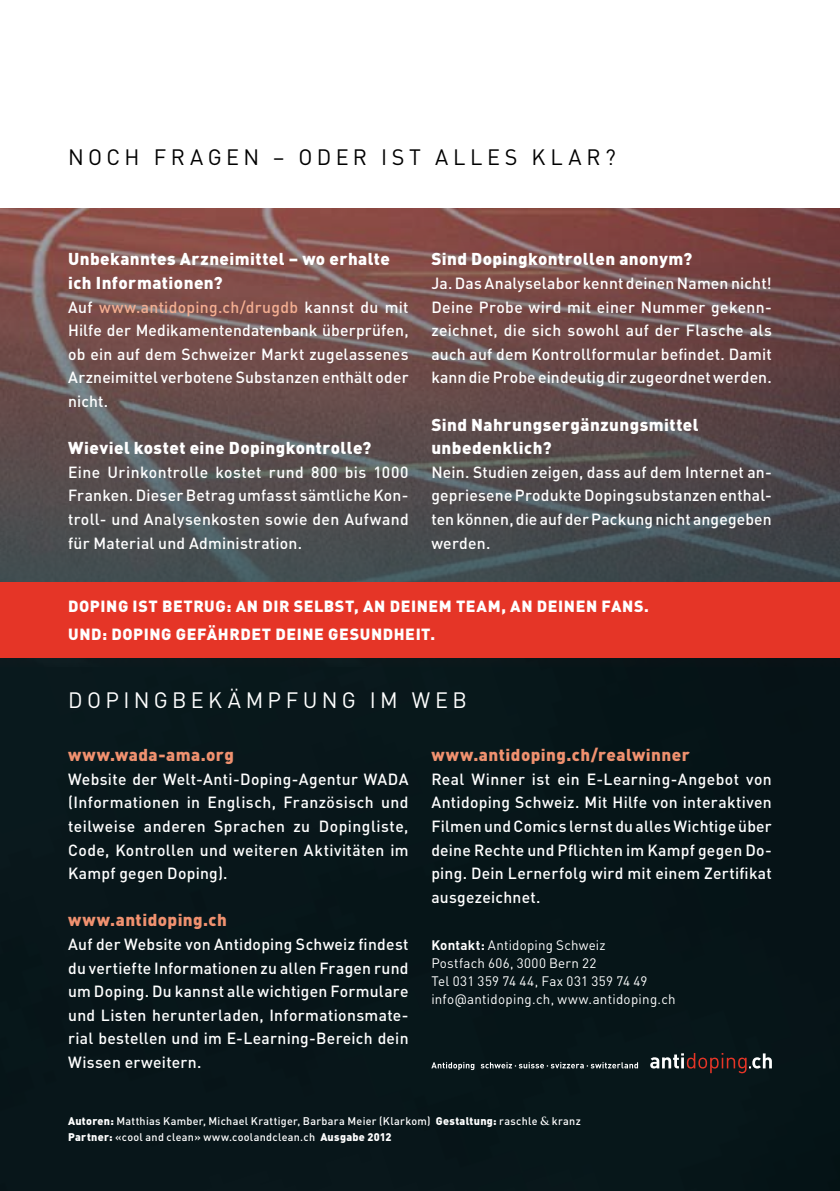
<style>
.page{position:relative;width:840px;height:1191px;background:#fff}
.page>*{position:absolute;margin:0;border:0;box-sizing:border-box;transform-origin:0 0}
.t1{font:22px "DIN";color:#000}
.t2{font:22px "DIN";color:#fff}
.t3{font:900 17px/23.6px "DIN";letter-spacing:.025em;color:#fff}
.t4{font:900 17px "DIN";letter-spacing:.03em;color:#f0916f}
.t5{font:500 16px/23.6px "DIN";letter-spacing:.015em;color:#fff;text-align:justify}
.t6{font:900 16px/28px "DIN";letter-spacing:.04em;color:#fff}
.t7{font:13.6px/18px "DIN";letter-spacing:.02em;color:#fff}
.t8{font:500 11px/16px "DIN";letter-spacing:.025em;color:#fff}
.s1{color:#f5af92}
.s2{font-weight:700}
.s3{font-family:"Kunsthaus Zuerich"}
.s4{font-weight:900}
.s5{font-family:"Trajan Pro";font-weight:700}
</style>
<div class="page">
<div style="left:0;top:666px;width:839px;height:525px;background:#07161a"></div>
<img style="left:0;top:208px;width:839px;height:458px">
<div style="left:0;top:581px;width:839px;height:76px;background:#e53527"></div>
<svg style="left:650px;top:1053px;width:121px;height:20px;background:#423a3b"></svg>
<svg style="left:431px;top:1062px;width:206px;height:8px;background:#465254"></svg>
<h1 class="t1" style="left:68px;top:143px;width:121px">No ch Fragen</h1>
<h1 class="t1" style="left:273px;top:143px;width:43px">– oder</h1>
<h1 class="t1" style="left:381px;top:143px;width:14px">ist</h1>
<h1 class="t1" style="left:435px;top:143px;width:18px">alles</h1>
<h1 class="t1" style="left:531px;top:143px;width:18px">klar</h1>
<h1 class="t1" style="left:604px;top:143px;width:12px">?</h1>
<p class="t3" style="left:68px;top:246px;width:323px">Unbekanntes Arzneimittel – wo erhalte ich Informationen?</p>
<p class="t5" style="left:68px;top:294px;width:342px">Auf <span class="s1">www.antidoping.ch/drugdb</span> kannst du mit Hilfe der Medikamentendatenbank überprüfen, ob ein auf dem Schweizer Markt zugelassenes Arzneimittel verbotene Substanzen enthält oder nicht.</p>
<p class="t3" style="left:68px;top:435px;width:304px">Wieviel kostet eine Dopingkontrolle?</p>
<p class="t5" style="left:68px;top:460px;width:342px">Eine Urinkontrolle kostet rund 800 bis 1000<br>Franken. Dieser Betrag umfasst sämtliche Kon&shy;troll- und Analysenkosten sowie den Aufwand für Material und Administration.</p>
<p class="t3" style="left:431px;top:246px;width:262px">Sind Dopingkontrollen anonym?</p>
<p class="t5" style="left:431px;top:271px;width:342px">Ja. Das Analyselabor kennt deinen Namen nicht!<br>Deine Probe wird mit einer Nummer gekenn&shy;zeichnet, die sich sowohl auf der Flasche als auch auf dem Kontrollformular befindet. Damit kann die Probe eindeutig dir zugeordnet werden.</p>
<p class="t3" style="left:431px;top:412px;width:268px">Sind Nahrungsergänzungsmittel unbedenklich?</p>
<p class="t5" style="left:431px;top:460px;width:342px">Nein. Studien zeigen, dass auf dem Internet an&shy;gepriesene Produkte Dopingsubstanzen enthal&shy;ten können, die auf der Packung nicht angegeben werden.</p>
<p class="t6" style="left:68px;top:591px;width:582px">Doping ist Betrug: an dir selbst, an deinem Team, an deinen Fans.<br>Und: Doping gefährdet deine Gesundheit.</p>
<h1 class="t2" style="left:68px;top:686px;width:38px">Dopingbekämpfung</h1>
<h1 class="t2" style="left:370px;top:686px;width:13px">im</h1>
<h1 class="t2" style="left:411px;top:686px;width:39px">Web</h1>
<p class="t4" style="left:431px;top:743px;width:260px">www.antidoping.ch/realwinner</p>
<p class="t5" style="left:431px;top:766px;width:342px">Real Winner ist ein E-Learning-Angebot von Antidoping Schweiz. Mit Hilfe von interaktiven Filmen und Comics lernst du alles Wichtige über deine Rechte und Pflichten im Kampf gegen Do&shy;ping. Dein Lernerfolg wird mit einem Zertifikat ausgezeichnet.</p>
<p class="t4" style="left:68px;top:743px;width:167px">www.wada-ama.org</p>
<p class="t5" style="left:68px;top:766px;width:342px">Website der Welt-Anti-Doping-Agentur WADA (Informationen in Englisch, Französisch und teilweise anderen Sprachen zu Dopingliste, Code, Kontrollen und weiteren Aktivitäten im Kampf gegen Doping).</p>
<p class="t4" style="left:68px;top:909px;width:160px">www.antidoping.ch</p>
<p class="t5" style="left:68px;top:932px;width:342px">Auf der Website von Antidoping Schweiz findest du vertiefte Informationen zu allen Fragen rund um Doping. Du kannst alle wichtigen Formulare und Listen herunterladen, Informationsmate&shy;rial bestellen und im E-Learning-Bereich dein Wissen erweitern.</p>
<p class="t7" style="left:431px;top:936px;width:246px"><span class="s2">Kontakt:</span> Antidoping Schweiz<br>Postfach 606, 3000 Bern 22<br>Tel 031 359 74 44, Fax 031 359 74 49 info<span class="s3">@</span>antidoping.ch, www.antidoping.ch</p>
<p class="t8" style="left:68px;top:1112px;width:514px"><span class="s4">Autoren:</span> Matthias Kamber, Michael Krattiger, Barbara Meier (Klarkom) <span class="s4">Gestaltung:</span> raschle <span class="s5">&amp;</span> kranz<br><span class="s4">Partner:</span> «cool and clean» www.coolandclean.ch <span class="s4">Ausgabe 2012</span></p>
</div>
